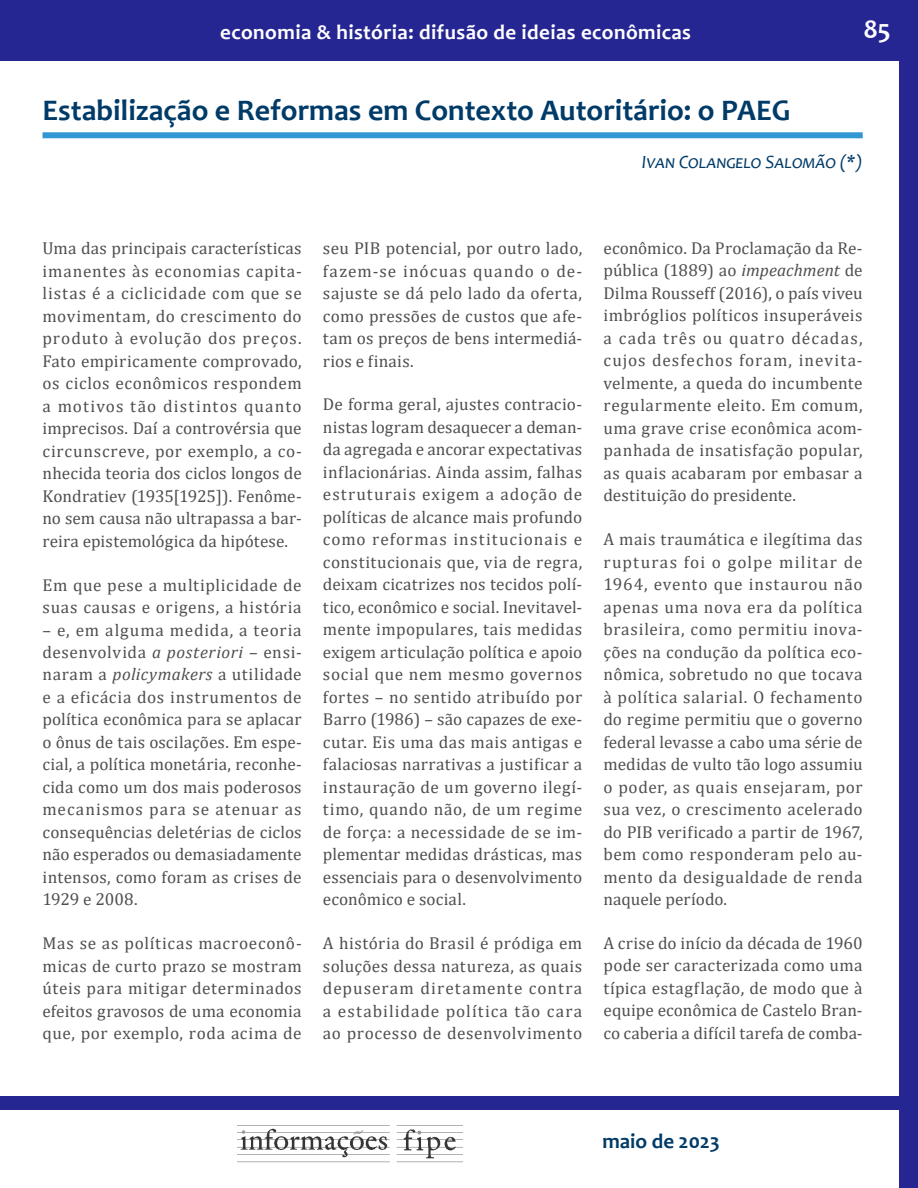
<style>
.page{position:relative;width:918px;height:1188px;background:#fff}
.page>*{position:absolute;margin:0;border:0;box-sizing:border-box;transform-origin:0 0}
.t1{font:700 30px "Candara";color:#003b68}
.t2{font:700 27px "Candara";color:#fff}
.t3{font:700 21px "Candara";letter-spacing:.02em;color:#fff}
.t4{font:700 21px "Candara";color:#003b68}
.t5{font:italic 18.75px "Candara";color:#003b68}
.t6{font:17.25px/22.5px "Cambria";letter-spacing:.015em;color:#4e4f50;text-align:justify}
.t7{font:17.25px/22.5px "Cambria";letter-spacing:.04em;color:#4e4f50}
.s1{font-style:italic}
</style>
<div class="page">
<div style="left:899px;top:0;width:19px;height:1188px;background:#262693"></div>
<div style="left:0;top:0;width:918px;height:61px;background:#262693"></div>
<img style="left:238px;top:1128px;width:225px;height:35px">
<div style="left:0;top:1097px;width:918px;height:13px;background:#262693"></div>
<div style="left:43px;top:132px;width:820px;height:6px;background:#3297d3"></div>
<p class="t3" style="left:220px;top:19px;width:472px">economia &amp; história: difusão de ideias econômicas</p>
<h2 class="t2" style="left:863px;top:12px;width:29px">85</h2>
<h1 class="t1" style="left:43px;top:91px;width:749px">Estabilização e Reformas em Contexto Autoritário: o PAEG</h1>
<p class="t5" style="left:642px;top:150px;width:222px">Ivan Colangelo Salomão (*)</p>
<p class="t6" style="left:43px;top:237px;width:261px">Uma das principais características imanentes às economias capita&shy;listas é a ciclicidade com que se movimentam, do crescimento do produto à evolução dos preços.<br>Fato empiricamente comprovado, os ciclos econômicos respondem a motivos tão distintos quanto imprecisos. Daí a controvérsia que circunscreve, por exemplo, a co&shy;nhecida teoria dos ciclos longos de Kondratiev (1935[1925]). Fenôme&shy;no sem causa não ultrapassa a bar&shy;reira epistemológica da hipótese.</p>
<p class="t7" style="left:43px;top:573px;width:261px">Em que pese a multiplicidade de suas causas e origens, a história</p>
<p class="t6" style="left:43px;top:618px;width:261px">– e, em alguma medida, a teoria desenvolvida <span class="s1">a posteriori</span> – ensi&shy;naram a <span class="s1">policymakers</span> a utilidade e a eficácia dos instrumentos de política econômica para se aplacar o ônus de tais oscilações. Em espe&shy;cial, a política monetária, reconhe&shy;cida como um dos mais poderosos mecanismos para se atenuar as consequências deletérias de ciclos não esperados ou demasiadamente intensos, como foram as crises de 1929 e 2008.</p>
<p class="t6" style="left:43px;top:932px;width:261px">Mas se as políticas macroeconô&shy;micas de curto prazo se mostram úteis para mitigar determinados efeitos gravosos de uma economia que, por exemplo, roda acima de</p>
<p class="t6" style="left:323px;top:237px;width:261px">seu PIB potencial, por outro lado, fazem-se inócuas quando o de&shy;sajuste se dá pelo lado da oferta, como pressões de custos que afe&shy;tam os preços de bens intermediá&shy;rios e finais.</p>
<p class="t6" style="left:323px;top:393px;width:261px">De forma geral, ajustes contracio&shy;nistas logram desaquecer a deman&shy;da agregada e ancorar expectativas inflacionárias. Ainda assim, falhas estruturais exigem a adoção de políticas de alcance mais profundo como reformas institucionais e constitucionais que, via de regra, deixam cicatrizes nos tecidos polí&shy;tico, econômico e social. Inevitavel&shy;mente impopulares, tais medidas exigem articulação política e apoio social que nem mesmo governos fortes – no sentido atribuído por Barro (1986) – são capazes de exe&shy;cutar. Eis uma das mais antigas e falaciosas narrativas a justificar a instauração de um governo ilegí&shy;timo, quando não, de um regime de força: a necessidade de se im&shy;plementar medidas drásticas, mas essenciais para o desenvolvimento econômico e social.</p>
<p class="t6" style="left:323px;top:932px;width:261px">A história do Brasil é pródiga em soluções dessa natureza, as quais depuseram diretamente contra a estabilidade política tão cara ao processo de desenvolvimento</p>
<p class="t6" style="left:603px;top:237px;width:261px">econômico. Da Proclamação da Re&shy;pública (1889) ao <span class="s1">impeachment</span> de Dilma Rousseff (2016), o país viveu imbróglios políticos insuperáveis a cada três ou quatro décadas, cujos desfechos foram, inevita&shy;velmente, a queda do incumbente regularmente eleito. Em comum, uma grave crise econômica acom&shy;panhada de insatisfação popular, as quais acabaram por embasar a destituição do presidente.</p>
<p class="t6" style="left:603px;top:528px;width:261px">A mais traumática e ilegítima das rupturas foi o golpe militar de 1964, evento que instaurou não apenas uma nova era da política brasileira, como permitiu inova&shy;ções na condução da política eco&shy;nômica, sobretudo no que tocava à política salarial. O fechamento do regime permitiu que o governo federal levasse a cabo uma série de medidas de vulto tão logo assumiu o poder, as quais ensejaram, por sua vez, o crescimento acelerado do PIB verificado a partir de 1967, bem como responderam pelo au&shy;mento da desigualdade de renda naquele período.</p>
<p class="t6" style="left:603px;top:932px;width:261px">A crise do início da década de 1960 pode ser caracterizada como uma típica estagflação, de modo que à equipe econômica de Castelo Bran&shy;co caberia a difícil tarefa de comba-</p>
<p class="t4" style="left:602px;top:1128px;width:119px">maio de 2023</p>
</div>
